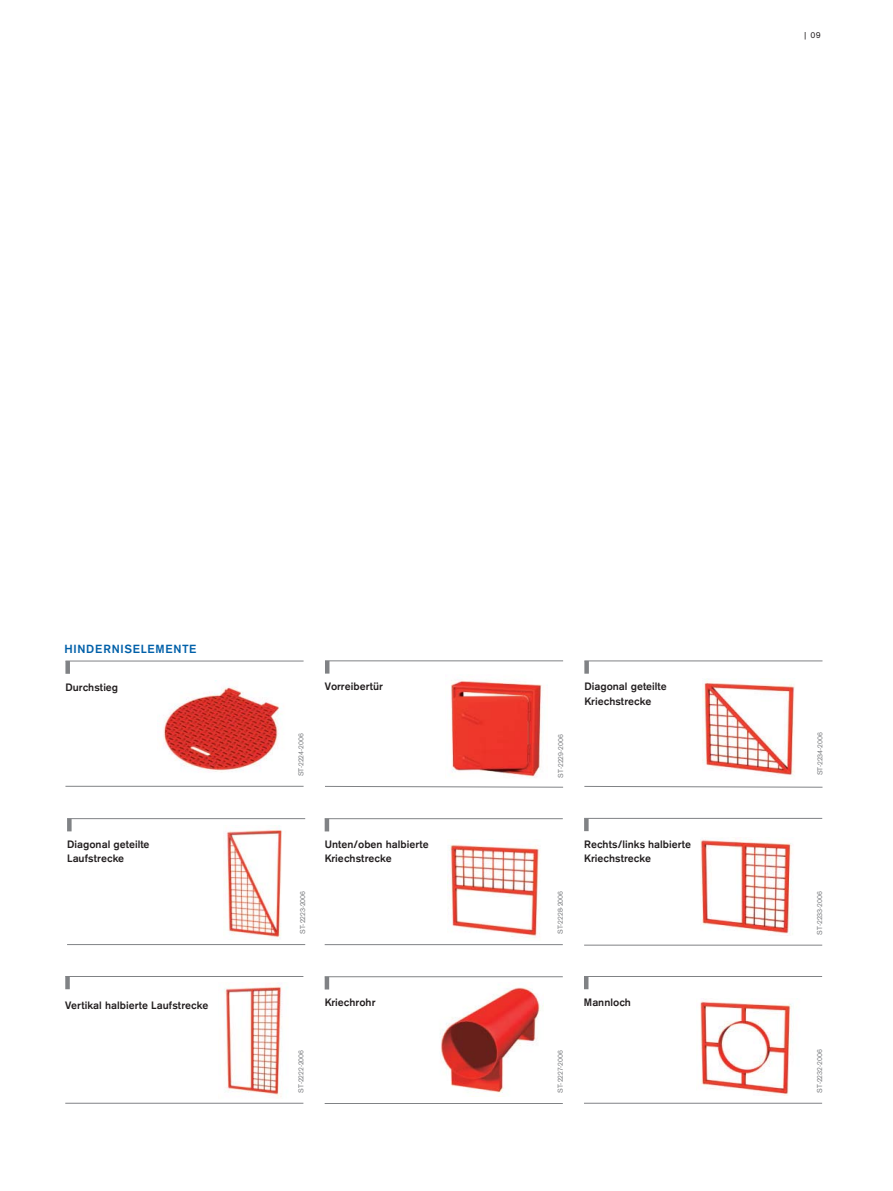
<style>
.page{position:relative;width:893px;height:1191px;background:#fff}
.page>*{position:absolute;margin:0;border:0;box-sizing:border-box;transform-origin:0 0}
.t1{font:700 12.3px "Draeger San";letter-spacing:.055em;color:#0060a9}
.t2{font:700 11.25px/14.2px "Draeger San";color:#231f20}
.t3{font:9px "Draeger San Tab";color:#231f20}
.t4{font:7.5px "Draeger San";color:#808285}
</style>
<div class="page">
<hr style="left:325px;top:660px;width:238px;height:1px;background:#808285">
<hr style="left:325px;top:661px;width:4px;height:12px;background:#808285">
<svg style="left:325px;top:786px;width:239px;height:2px"></svg>
<hr style="left:67px;top:818px;width:238px;height:1px;background:#808285">
<div style="left:67px;top:818px;width:5px;height:13px;background:#808285"></div>
<hr style="left:325px;top:818px;width:238px;height:1px;background:#808285">
<hr style="left:325px;top:818px;width:4px;height:13px;background:#808285">
<hr style="left:584px;top:818px;width:238px;height:1px;background:#808285">
<div style="left:584px;top:818px;width:5px;height:13px;background:#808285"></div>
<hr style="left:584px;top:944px;width:238px;height:1px;background:#808285">
<hr style="left:65px;top:976px;width:238px;height:1px;background:#808285">
<div style="left:65px;top:976px;width:5px;height:13px;background:#808285"></div>
<hr style="left:65px;top:1103px;width:238px;height:1px;background:#808285">
<hr style="left:325px;top:976px;width:238px;height:1px;background:#808285">
<hr style="left:325px;top:976px;width:4px;height:13px;background:#808285">
<hr style="left:325px;top:1103px;width:238px;height:1px;background:#808285">
<hr style="left:325px;top:944px;width:238px;height:1px;background:#808285">
<hr style="left:67px;top:944px;width:238px;height:1px;background:#808285">
<hr style="left:584px;top:976px;width:238px;height:1px;background:#808285">
<hr style="left:584px;top:976px;width:4px;height:13px;background:#808285">
<hr style="left:584px;top:1103px;width:238px;height:1px;background:#808285">
<hr style="left:65px;top:660px;width:239px;height:1px;background:#808285">
<div style="left:65px;top:661px;width:5px;height:13px;background:#808285"></div>
<hr style="left:65px;top:786px;width:239px;height:1px;background:#808285">
<hr style="left:584px;top:660px;width:238px;height:1px;background:#808285">
<div style="left:584px;top:661px;width:5px;height:12px;background:#808285"></div>
<svg style="left:584px;top:786px;width:239px;height:2px"></svg>
<img style="left:451px;top:679px;width:91px;height:99px">
<img style="left:163px;top:680px;width:119px;height:92px">
<img style="left:703px;top:679px;width:92px;height:97px">
<img style="left:448px;top:843px;width:92px;height:97px">
<img style="left:223px;top:825px;width:59px;height:114px">
<img style="left:701px;top:839px;width:92px;height:95px">
<img style="left:440px;top:984px;width:104px;height:110px">
<img style="left:224px;top:982px;width:63px;height:116px">
<img style="left:700px;top:998px;width:98px;height:97px">
<p class="t3" style="left:803px;top:30px;width:19px">| 09</p>
<p class="t1" style="left:64px;top:644px;width:134px">HINDERNISELEMENTE</p>
<p class="t2" style="left:65px;top:680px;width:54px">Durchstieg</p>
<p class="t2" style="left:325px;top:680px;width:59px">Vorreibertür</p>
<p class="t2" style="left:584px;top:680px;width:84px">Diagonal geteilte<br>Kriechstrecke</p>
<p class="t4" style="left:298px;top:776px;width:44px;rotate:-90deg">ST-2224-2006</p>
<p class="t4" style="left:558px;top:777px;width:44px;rotate:-90deg">ST-2229-2006</p>
<p class="t4" style="left:817px;top:775px;width:45px;rotate:-90deg">ST-2234-2006</p>
<p class="t2" style="left:67px;top:838px;width:84px">Diagonal geteilte<br>Laufstrecke</p>
<p class="t2" style="left:325px;top:838px;width:106px">Unten/oben halbierte<br>Kriechstrecke</p>
<p class="t2" style="left:584px;top:837px;width:109px">Rechts/links halbierte<br>Kriechstrecke</p>
<p class="t4" style="left:300px;top:933px;width:44px;rotate:-90deg">ST-2223-2006</p>
<p class="t4" style="left:557px;top:934px;width:44px;rotate:-90deg">ST-2228-2006</p>
<p class="t4" style="left:817px;top:934px;width:45px;rotate:-90deg">ST-2233-2006</p>
<p class="t2" style="left:65px;top:999px;width:145px">Vertikal halbierte Laufstrecke</p>
<p class="t2" style="left:325px;top:996px;width:52px">Kriechrohr</p>
<p class="t2" style="left:584px;top:995px;width:49px">Mannloch</p>
<p class="t4" style="left:298px;top:1092px;width:44px;rotate:-90deg">ST-2222-2006</p>
<p class="t4" style="left:557px;top:1092px;width:44px;rotate:-90deg">ST-2227-2006</p>
<p class="t4" style="left:817px;top:1092px;width:44px;rotate:-90deg">ST-2232-2006</p>
</div>
